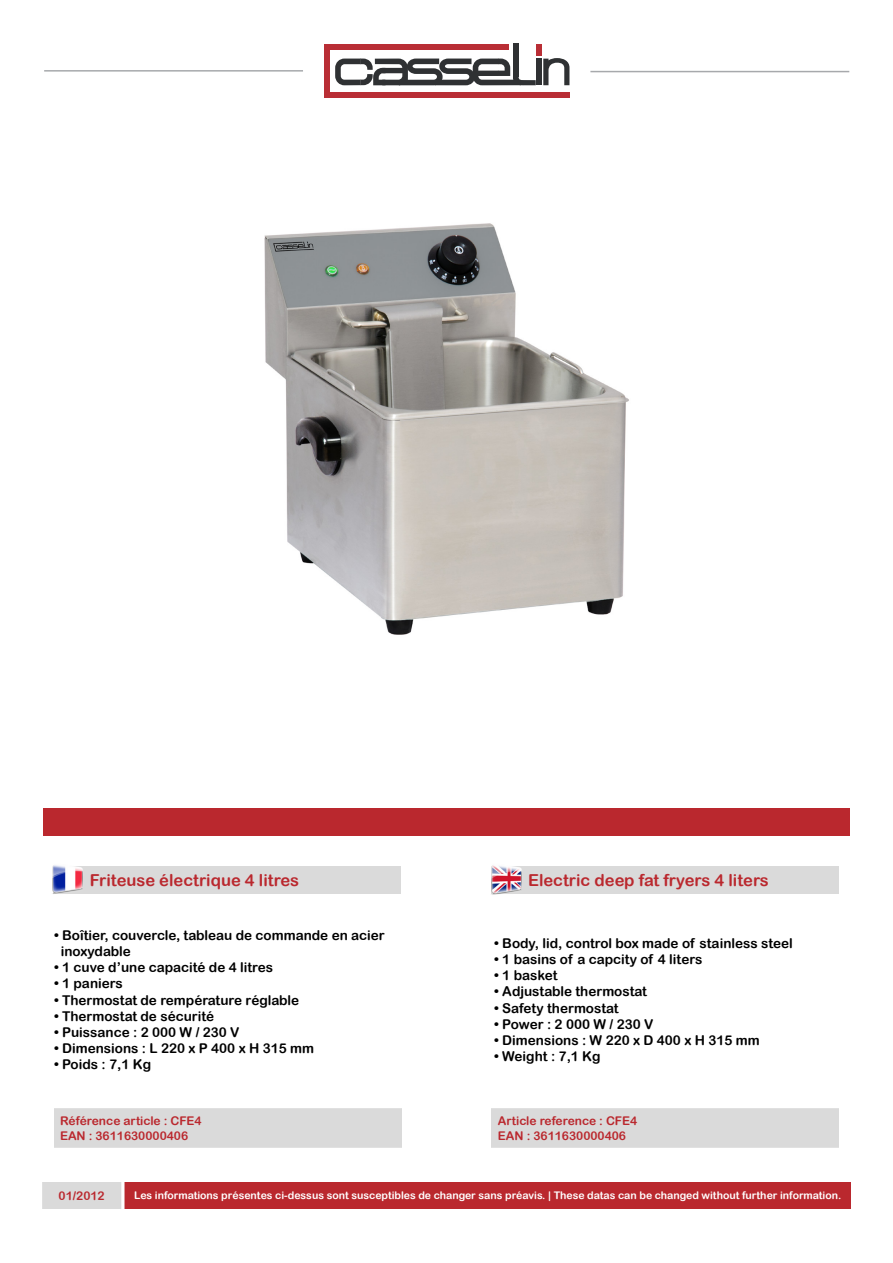
<style>
.page{position:relative;width:893px;height:1263px;background:#fff}
.page>*{position:absolute;margin:0;border:0;box-sizing:border-box;transform-origin:0 0}
.t1{font:900 54.3px "Walkway";color:#2f3133}
.t2{font:16.5px "Arial Rounded MT Bold";color:#ba282e}
.t3{font:13.5px "Arial Rounded MT Bold";color:#000}
.t4{font:12px "Arial Rounded MT Bold";color:#ba282e}
.t5{font:10.5px "Arial Rounded MT Bold";color:#fff}
</style>
<div class="page">
<img style="left:42px;top:1182px;width:809px;height:27px">
<div style="left:43px;top:808px;width:807px;height:27px;background:#ba282e"></div>
<img style="left:491px;top:865px;width:33px;height:30px">
<img style="left:52px;top:865px;width:32px;height:29px">
<div style="left:324px;top:47px;width:5px;height:48px;background:#b92e35"></div>
<div style="left:324px;top:92px;width:246px;height:6px;background:#b92e35"></div>
<div style="left:324px;top:44px;width:184px;height:6px;background:#b92e35"></div>
<div style="left:536px;top:59px;width:6px;height:26px;background:#2f3133"></div>
<div style="left:513px;top:44px;width:5px;height:33px;background:#2f3133"></div>
<div style="left:523px;top:80px;width:13px;height:5px;background:#2f3133"></div>
<svg style="left:335px;top:59px;width:188px;height:26px"></svg>
<div style="left:536px;top:44px;width:6px;height:11px;background:#b92e35"></div>
<hr style="left:44px;top:70px;width:259px;height:2px;background:#a7a9ac">
<hr style="left:590px;top:71px;width:259px;height:1px;background:#a7a9ac">
<img style="left:264px;top:223px;width:365px;height:412px">
<h1 class="t1" style="left:542px;top:38px;width:30px">n</h1>
<p class="t2" style="left:90px;top:870px;width:211px">Friteuse électrique 4 litres</p>
<p class="t2" style="left:528px;top:870px;width:242px">Electric deep fat fryers 4 liters</p>
<p class="t3" style="left:54px;top:927px;width:332px">• Boîtier, couvercle, tableau de commande en acier</p>
<p class="t3" style="left:61px;top:943px;width:72px">inoxydable</p>
<p class="t3" style="left:54px;top:959px;width:221px">• 1 cuve d’une capacité de 4 litres</p>
<p class="t3" style="left:54px;top:975px;width:70px">• 1 paniers</p>
<p class="t3" style="left:54px;top:992px;width:247px">• Thermostat de rempérature réglable</p>
<p class="t3" style="left:54px;top:1008px;width:162px">• Thermostat de sécurité</p>
<p class="t3" style="left:54px;top:1024px;width:187px">• Puissance : 2 000 W / 230 V</p>
<p class="t3" style="left:54px;top:1040px;width:262px">• Dimensions : L 220 x P 400 x H 315 mm</p>
<p class="t3" style="left:54px;top:1056px;width:99px">• Poids : 7,1 Kg</p>
<p class="t4" style="left:60px;top:1114px;width:143px">Référence article : CFE4</p>
<p class="t4" style="left:60px;top:1128px;width:130px">EAN : 3611630000406</p>
<p class="t3" style="left:494px;top:935px;width:300px">• Body, lid, control box made of stainless steel</p>
<p class="t3" style="left:494px;top:951px;width:210px">• 1 basins of a capcity of 4 liters</p>
<p class="t3" style="left:494px;top:967px;width:65px">• 1 basket</p>
<p class="t3" style="left:494px;top:983px;width:154px">• Adjustable thermostat</p>
<p class="t3" style="left:494px;top:1000px;width:126px">• Safety thermostat</p>
<p class="t3" style="left:494px;top:1016px;width:161px">• Power : 2 000 W / 230 V</p>
<p class="t3" style="left:494px;top:1032px;width:267px">• Dimensions : W 220 x D 400 x H 315 mm</p>
<p class="t3" style="left:494px;top:1048px;width:108px">• Weight : 7,1 Kg</p>
<p class="t4" style="left:498px;top:1114px;width:141px">Article reference : CFE4</p>
<p class="t4" style="left:498px;top:1128px;width:130px">EAN : 3611630000406</p>
<p class="t4" style="left:59px;top:1189px;width:48px">01/2012</p>
<p class="t5" style="left:134px;top:1189px;width:709px">Les informations présentes ci-dessus sont susceptibles de changer sans préavis. | These datas can be changed without further information.</p>
</div>
